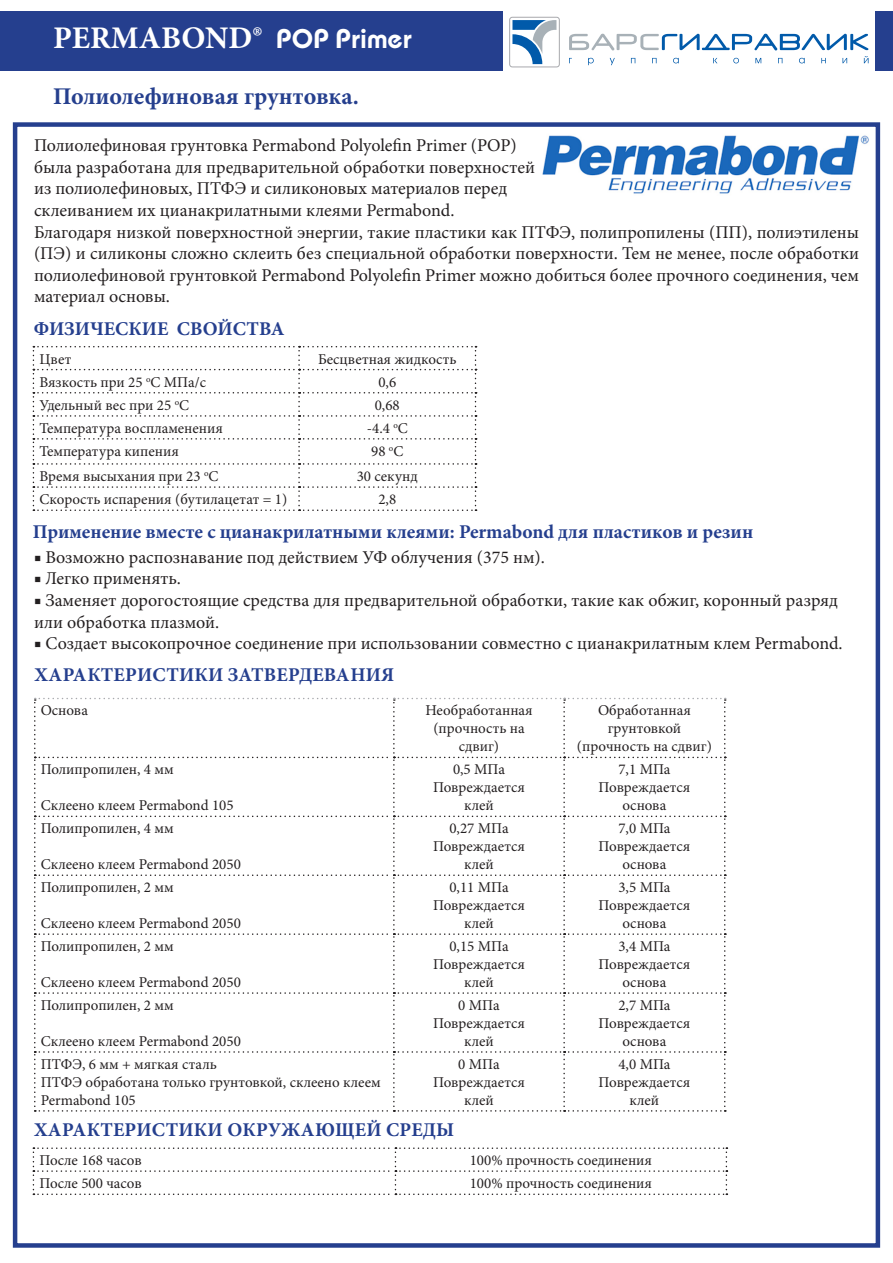
<style>
.page{position:relative;width:893px;height:1263px;background:#fff}
.page>*{position:absolute;margin:0;border:0;box-sizing:border-box;transform-origin:0 0}
.t1{font:700 31.5px "Minion Pro";color:#fff}
.t2{font:700 24px "Minion Pro";color:#253f8e}
.t3{font:700 19.5px "Minion Pro";color:#253f8e}
.t4{font:18px/21.6px "Minion Pro";color:#231f20;text-align:justify}
.t5{font:15px "Minion Pro";color:#231f20}
.s1{font-family:"Bauhaus Demi C";font-weight:400;font-size:27px}
</style>
<div class="page">
<div style="left:13px;top:122px;width:867px;height:1126px;border:4px solid #253f8e"></div>
<div style="left:0;top:11px;width:503px;height:60px;background:#253f8e"></div>
<svg style="left:569px;top:56px;width:299px;height:9px"></svg>
<svg style="left:569px;top:34px;width:299px;height:16px"></svg>
<svg style="left:512px;top:20px;width:44px;height:44px"></svg>
<div style="left:509px;top:17px;width:51px;height:50px;border:1px solid #a8a9ad;border-radius:3px"></div>
<div style="left:876px;top:11px;width:17px;height:60px;background:#253f8e"></div>
<svg style="left:34px;top:698px;width:692px;height:414px"></svg>
<img style="left:542px;top:135px;width:327px;height:59px">
<svg style="left:33px;top:346px;width:443px;height:165px"></svg>
<svg style="left:33px;top:1147px;width:694px;height:48px"></svg>
<p class="t1" style="left:53px;top:16px;width:360px">PERMABOND® <span class="s1">POP Primer</span></p>
<p class="t2" style="left:53px;top:79px;width:307px">Полиолефиновая грунтовка.</p>
<p class="t4" style="left:34px;top:135px;width:484px">Полиолефиновая грунтовка Permabond Polyolefin Primer (POP)</p>
<p class="t4" style="left:34px;top:156px;width:502px">была разработана для предварительной обработки поверхностей</p>
<p class="t4" style="left:34px;top:178px;width:475px">из полиолефиновых, ПТФЭ и силиконовых материалов перед</p>
<p class="t4" style="left:34px;top:200px;width:422px">склеиванием их цианакрилатными клеями Permabond.</p>
<p class="t4" style="left:34px;top:221px;width:826px">Благодаря низкой поверхностной энергии, такие пластики как ПТФЭ, полипропилены (ПП), полиэтилены (ПЭ) и силиконы сложно склеить без специальной обработки поверхности. Тем не менее, после обработки полиолефиновой грунтовкой Permabond Polyolefin Primer можно добиться более прочного соединения, чем материал основы.</p>
<p class="t3" style="left:34px;top:315px;width:252px">ФИЗИЧЕСКИЕ СВОЙСТВА</p>
<p class="t5" style="left:39px;top:349px;width:33px">Цвет</p>
<p class="t5" style="left:318px;top:349px;width:140px">Бесцветная жидкость</p>
<p class="t5" style="left:39px;top:372px;width:168px">Вязкость при 25 <sup>о</sup>С МПа/с</p>
<p class="t5" style="left:378px;top:372px;width:19px">0,6</p>
<p class="t5" style="left:39px;top:395px;width:151px">Удельный вес при 25 <sup>о</sup>С</p>
<p class="t5" style="left:375px;top:395px;width:27px">0,68</p>
<p class="t5" style="left:39px;top:418px;width:185px">Температура воспламенения</p>
<p class="t5" style="left:367px;top:418px;width:42px">-4.4 <sup>о</sup>С</p>
<p class="t5" style="left:39px;top:441px;width:141px">Температура кипения</p>
<p class="t5" style="left:371px;top:441px;width:34px">98 <sup>о</sup>С</p>
<p class="t5" style="left:39px;top:466px;width:181px">Время высыхания при 23 <sup>о</sup>С</p>
<p class="t5" style="left:357px;top:466px;width:63px">30 секунд</p>
<p class="t5" style="left:39px;top:489px;width:249px">Скорость испарения (бутилацетат = 1)</p>
<p class="t5" style="left:378px;top:489px;width:19px">2,8</p>
<p class="t3" style="left:33px;top:518px;width:722px">Применение вместе с цианакрилатными клеями: Permabond для пластиков и резин</p>
<p class="t4" style="left:34px;top:546px;width:512px">■ Возможно распознавание под действием УФ облучения (375 нм).</p>
<p class="t4" style="left:34px;top:568px;width:148px">■ Легко применять.</p>
<p class="t4" style="left:34px;top:589px;width:806px">■ Заменяет дорогостоящие средства для предварительной обработки, такие как обжиг, коронный разряд или обработка плазмой.</p>
<p class="t4" style="left:34px;top:633px;width:810px">■ Создает высокопрочное соединение при использовании совместно с цианакрилатным клем Permabond.</p>
<p class="t3" style="left:35px;top:661px;width:361px">ХАРАКТЕРИСТИКИ ЗАТВЕРДЕВАНИЯ</p>
<p class="t5" style="left:41px;top:700px;width:49px">Основа</p>
<p class="t5" style="left:425px;top:700px;width:109px">Необработанная</p>
<p class="t5" style="left:433px;top:718px;width:93px">(прочность на</p>
<p class="t5" style="left:459px;top:736px;width:42px">сдвиг)</p>
<p class="t5" style="left:41px;top:759px;width:134px">Полипропилен, 4 мм</p>
<p class="t5" style="left:41px;top:795px;width:194px">Склеено клеем Permabond 105</p>
<p class="t5" style="left:41px;top:818px;width:134px">Полипропилен, 4 мм</p>
<p class="t5" style="left:41px;top:854px;width:202px">Склеено клеем Permabond 2050</p>
<p class="t5" style="left:41px;top:877px;width:134px">Полипропилен, 2 мм</p>
<p class="t5" style="left:41px;top:913px;width:202px">Склеено клеем Permabond 2050</p>
<p class="t5" style="left:41px;top:936px;width:134px">Полипропилен, 2 мм</p>
<p class="t5" style="left:41px;top:972px;width:202px">Склеено клеем Permabond 2050</p>
<p class="t5" style="left:41px;top:995px;width:134px">Полипропилен, 2 мм</p>
<p class="t5" style="left:41px;top:1031px;width:202px">Склеено клеем Permabond 2050</p>
<p class="t5" style="left:41px;top:1054px;width:178px">ПТФЭ, 6 мм + мягкая сталь</p>
<p class="t5" style="left:41px;top:1072px;width:341px">ПТФЭ обработана только грунтовкой, склеено клеем</p>
<p class="t5" style="left:41px;top:1090px;width:96px">Permabond 105</p>
<p class="t5" style="left:453px;top:759px;width:54px">0,5 МПа</p>
<p class="t5" style="left:433px;top:777px;width:93px">Повреждается</p>
<p class="t5" style="left:464px;top:795px;width:31px">клей</p>
<p class="t5" style="left:449px;top:818px;width:61px">0,27 МПа</p>
<p class="t5" style="left:433px;top:836px;width:93px">Повреждается</p>
<p class="t5" style="left:464px;top:854px;width:31px">клей</p>
<p class="t5" style="left:449px;top:877px;width:61px">0,11 МПа</p>
<p class="t5" style="left:433px;top:895px;width:93px">Повреждается</p>
<p class="t5" style="left:464px;top:913px;width:31px">клей</p>
<p class="t5" style="left:449px;top:936px;width:61px">0,15 МПа</p>
<p class="t5" style="left:433px;top:954px;width:93px">Повреждается</p>
<p class="t5" style="left:464px;top:972px;width:31px">клей</p>
<p class="t5" style="left:458px;top:995px;width:43px">0 МПа</p>
<p class="t5" style="left:433px;top:1013px;width:93px">Повреждается</p>
<p class="t5" style="left:464px;top:1031px;width:31px">клей</p>
<p class="t5" style="left:458px;top:1054px;width:43px">0 МПа</p>
<p class="t5" style="left:433px;top:1072px;width:93px">Повреждается</p>
<p class="t5" style="left:464px;top:1090px;width:31px">клей</p>
<p class="t5" style="left:598px;top:700px;width:94px">Обработанная</p>
<p class="t5" style="left:608px;top:718px;width:75px">грунтовкой</p>
<p class="t5" style="left:577px;top:736px;width:136px">(прочность на сдвиг)</p>
<p class="t5" style="left:618px;top:759px;width:54px">7,1 МПа</p>
<p class="t5" style="left:598px;top:777px;width:93px">Повреждается</p>
<p class="t5" style="left:622px;top:795px;width:45px">основа</p>
<p class="t5" style="left:618px;top:818px;width:54px">7,0 МПа</p>
<p class="t5" style="left:598px;top:836px;width:93px">Повреждается</p>
<p class="t5" style="left:622px;top:854px;width:45px">основа</p>
<p class="t5" style="left:618px;top:877px;width:54px">3,5 МПа</p>
<p class="t5" style="left:598px;top:895px;width:93px">Повреждается</p>
<p class="t5" style="left:622px;top:913px;width:45px">основа</p>
<p class="t5" style="left:618px;top:936px;width:54px">3,4 МПа</p>
<p class="t5" style="left:598px;top:954px;width:93px">Повреждается</p>
<p class="t5" style="left:622px;top:972px;width:45px">основа</p>
<p class="t5" style="left:618px;top:995px;width:54px">2,7 МПа</p>
<p class="t5" style="left:598px;top:1013px;width:93px">Повреждается</p>
<p class="t5" style="left:622px;top:1031px;width:45px">основа</p>
<p class="t5" style="left:618px;top:1054px;width:54px">4,0 МПа</p>
<p class="t5" style="left:598px;top:1072px;width:93px">Повреждается</p>
<p class="t5" style="left:630px;top:1090px;width:31px">клей</p>
<p class="t3" style="left:34px;top:1116px;width:422px">ХАРАКТЕРИСТИКИ ОКРУЖАЮЩЕЙ СРЕДЫ</p>
<p class="t5" style="left:39px;top:1150px;width:104px">После 168 часов</p>
<p class="t5" style="left:470px;top:1150px;width:184px">100% прочность соединения</p>
<p class="t5" style="left:39px;top:1173px;width:104px">После 500 часов</p>
<p class="t5" style="left:470px;top:1173px;width:184px">100% прочность соединения</p>
</div>
